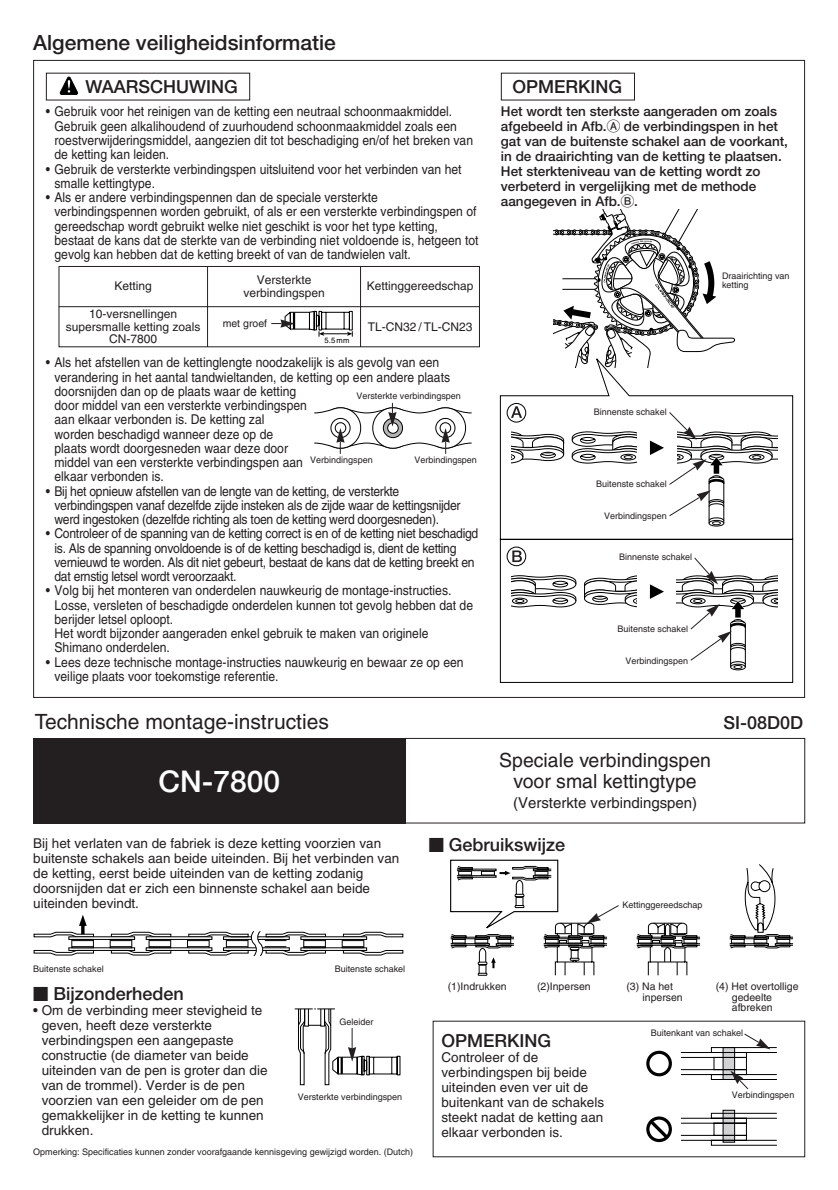
<style>
.page{position:relative;width:838px;height:1190px;background:#fff}
.page>*{position:absolute;margin:0;border:0;box-sizing:border-box;transform-origin:0 0}
.t1{font:500 30px "Helvetica Neue";color:#fff}
.t2{font:500 21px "Helvetica Neue";color:#231f20}
.t3{font:21px "Helvetica";color:#231f20}
.t4{font:19.6px/21px "Helvetica";color:#231f20;text-align:center}
.t5{font:500 18px "Helvetica Neue";color:#231f20}
.t6{font:15px "Helvetica";color:#231f20}
.t7{font:13.6px/14.2px "Helvetica";color:#231f20;scale:.9 1}
.t8{font:13.6px/15px "Helvetica";color:#231f20}
.t9{font:13.6px/14.2px "Helvetica";letter-spacing:-.02em;color:#231f20;scale:.9 1}
.t10{font:500 13.6px/15px "Helvetica Neue";color:#231f20}
.t11{font:12px/12.8px "Helvetica";color:#231f20;text-align:center}
.t12{font:10.4px/10.4px "Helvetica";color:#231f20}
.t13{font:9px/9.8px "Helvetica";color:#231f20}
.t14{font:7.6px "Helvetica";color:#000}
.s1{font-family:"Ftgfr Alpha";font-weight:400}
</style>
<div class="page">
<svg style="left:500px;top:367px;width:293px;height:316px"></svg>
<svg style="left:553px;top:210px;width:182px;height:157px"></svg>
<svg style="left:506px;top:403px;width:131px;height:163px"></svg>
<svg style="left:512px;top:575px;width:125px;height:33px"></svg>
<svg style="left:650px;top:584px;width:14px;height:15px"></svg>
<svg style="left:60px;top:77px;width:18px;height:18px"></svg>
<div style="left:405px;top:738px;width:400px;height:85px;border:1px solid #231f20"></div>
<div style="left:33px;top:738px;width:372px;height:85px;background:#231f20"></div>
<svg style="left:295px;top:1008px;width:106px;height:77px"></svg>
<svg style="left:646px;top:1050px;width:26px;height:93px"></svg>
<div style="left:723px;top:1110px;width:12px;height:32px;background:#abacad;border:1px solid #000"></div>
<svg style="left:680px;top:1113px;width:97px;height:33px"></svg>
<svg style="left:680px;top:1033px;width:97px;height:57px"></svg>
<svg style="left:650px;top:412px;width:128px;height:115px"></svg>
<svg style="left:677px;top:557px;width:100px;height:114px"></svg>
<svg style="left:314px;top:403px;width:157px;height:51px"></svg>
<svg style="left:450px;top:859px;width:343px;height:117px"></svg>
<div style="left:59px;top:266px;width:421px;height:81px;border:1px solid #231f20"></div>
<hr style="left:207px;top:266px;width:1px;height:81px;background:#231f20">
<hr style="left:360px;top:266px;width:1px;height:81px;background:#231f20">
<hr style="left:59px;top:306px;width:421px;height:1px;background:#231f20">
<svg style="left:271px;top:311px;width:82px;height:26px"></svg>
<svg style="left:33px;top:915px;width:371px;height:42px"></svg>
<h2 class="t2" style="left:33px;top:35px;width:304px">Algemene veiligheidsinformatie</h2>
<h3 class="t5" style="left:85px;top:81px;width:154px">WAARSCHUWING</h3>
<h3 class="t5" style="left:512px;top:80px;width:111px">OPMERKING</h3>
<p class="t7" style="left:54px;top:106px;width:467px;text-indent:-9px">• Gebruik voor het reinigen van de ketting een neutraal schoonmaakmiddel.<br>Gebruik geen alkalihoudend of zuurhoudend schoonmaakmiddel zoals een roestverwijderingsmiddel, aangezien dit tot beschadiging en/of het breken van de ketting kan leiden.</p>
<p class="t7" style="left:54px;top:163px;width:454px;text-indent:-9px">• Gebruik de versterkte verbindingspen uitsluitend voor het verbinden van het smalle kettingtype.</p>
<p class="t7" style="left:54px;top:191px;width:473px;text-indent:-9px">• Als er andere verbindingspennen dan de speciale versterkte verbindingspennen worden gebruikt, of als er een versterkte verbindingspen of gereedschap wordt gebruikt welke niet geschikt is voor het type ketting, bestaat de kans dat de sterkte van de verbinding niet voldoende is, hetgeen tot gevolg kan hebben dat de ketting breekt of van de tandwielen valt.</p>
<p class="t11" style="left:243px;top:274px;width:83px">Versterkte verbindingspen</p>
<p class="t11" style="left:114px;top:281px;width:39px">Ketting</p>
<p class="t11" style="left:367px;top:281px;width:108px">Kettinggereedschap</p>
<p class="t11" style="left:66px;top:308px;width:136px">10-versnellingen supersmalle ketting zoals<br>CN-7800</p>
<p class="t12" style="left:223px;top:319px;width:46px">met groef</p>
<p class="t11" style="left:368px;top:321px;width:106px">TL-CN32 / TL-CN23</p>
<p class="t14" style="left:325px;top:337px;width:26px">5.5 mm</p>
<p class="t7" style="left:54px;top:357px;width:441px;text-indent:-9px">• Als het afstellen van de kettinglengte noodzakelijk is als gevolg van een verandering in het aantal tandwieltanden, de ketting op een andere plaats doorsnijden dan op de plaats waar de ketting<br>door middel van een versterkte verbindingspen<br>aan elkaar verbonden is. De ketting zal<br>worden beschadigd wanneer deze op de<br>plaats wordt doorgesneden waar deze door<br>middel van een versterkte verbindingspen aan<br>elkaar verbonden is.</p>
<p class="t9" style="left:54px;top:485px;width:453px;text-indent:-9px">• Bij het opnieuw afstellen van de lengte van de ketting, de versterkte verbindingspen vanaf dezelfde zijde insteken als de zijde waar de kettingsnijder werd ingestoken (dezelfde richting als toen de ketting werd doorgesneden).</p>
<p class="t9" style="left:54px;top:528px;width:473px;text-indent:-9px">• Controleer of de spanning van de ketting correct is en of de ketting niet beschadigd is. Als de spanning onvoldoende is of de ketting beschadigd is, dient de ketting vernieuwd te worden. Als dit niet gebeurt, bestaat de kans dat de ketting breekt en dat ernstig letsel wordt veroorzaakt.</p>
<p class="t7" style="left:54px;top:585px;width:467px;text-indent:-9px">• Volg bij het monteren van onderdelen nauwkeurig de montage-instructies.<br>Losse, versleten of beschadigde onderdelen kunnen tot gevolg hebben dat de berijder letsel oploopt.<br>Het wordt bijzonder aangeraden enkel gebruik te maken van originele Shimano onderdelen.</p>
<p class="t7" style="left:54px;top:656px;width:456px;text-indent:-9px">• Lees deze technische montage-instructies nauwkeurig en bewaar ze op een veilige plaats voor toekomstige referentie.</p>
<p class="t13" style="left:356px;top:392px;width:106px">Versterkte verbindingspen</p>
<p class="t13" style="left:310px;top:455px;width:64px">Verbindingspen</p>
<p class="t13" style="left:414px;top:455px;width:64px">Verbindingspen</p>
<p class="t10" style="left:501px;top:105px;width:289px">Het wordt ten sterkste aangeraden om zoals afgebeeld in Afb.<span class="s1">A</span> de verbindingspen in het gat van de buitenste schakel aan de voorkant, in de draairichting van de ketting te plaatsen.<br>Het sterkteniveau van de ketting wordt zo verbeterd in vergelijking met de methode aangegeven in Afb.<span class="s1">B</span>.</p>
<p class="t13" style="left:722px;top:271px;width:69px">Draairichting van ketting</p>
<p class="t13" style="left:594px;top:408px;width:75px">Binnenste schakel</p>
<p class="t13" style="left:596px;top:480px;width:72px">Buitenste schakel</p>
<p class="t13" style="left:604px;top:512px;width:64px">Verbindingspen</p>
<p class="t13" style="left:619px;top:553px;width:75px">Binnenste schakel</p>
<p class="t13" style="left:618px;top:625px;width:72px">Buitenste schakel</p>
<p class="t13" style="left:626px;top:657px;width:64px">Verbindingspen</p>
<h2 class="t3" style="left:35px;top:714px;width:296px">Technische montage-instructies</h2>
<h3 class="t5" style="left:724px;top:716px;width:81px">SI-08D0D</h3>
<h3 class="t4" style="left:499px;top:751px;width:213px">Speciale verbindingspen voor smal kettingtype</h3>
<p class="t6" style="left:513px;top:798px;width:186px">(Versterkte verbindingspen)</p>
<h1 class="t1" style="left:158px;top:770px;width:123px">CN-7800</h1>
<p class="t8" style="left:33px;top:837px;width:368px">Bij het verlaten van de fabriek is deze ketting voorzien van buitenste schakels aan beide uiteinden. Bij het verbinden van de ketting, eerst beide uiteinden van de ketting zodanig doorsnijden dat er zich een binnenste schakel aan beide uiteinden bevindt.</p>
<p class="t13" style="left:33px;top:965px;width:72px">Buitenste schakel</p>
<p class="t13" style="left:335px;top:965px;width:72px">Buitenste schakel</p>
<h3 class="t5" style="left:54px;top:987px;width:132px">Bijzonderheden</h3>
<p class="t8" style="left:42px;top:1004px;width:227px;text-indent:-9px">• Om de verbinding meer stevigheid te geven, heeft deze versterkte verbindingspen een aangepaste constructie (de diameter van beide uiteinden van de pen is groter dan die van de trommel). Verder is de pen voorzien van een geleider om de pen gemakkelijker in de ketting te kunnen drukken.</p>
<p class="t13" style="left:339px;top:1018px;width:36px">Geleider</p>
<p class="t13" style="left:298px;top:1093px;width:106px">Versterkte verbindingspen</p>
<p class="t13" style="left:33px;top:1148px;width:382px">Opmerking: Specificaties kunnen zonder voorafgaande kennisgeving gewijzigd worden. (Dutch)</p>
<h3 class="t5" style="left:449px;top:838px;width:118px">Gebruikswijze</h3>
<p class="t13" style="left:623px;top:901px;width:82px">Kettinggereedschap</p>
<p class="t12" style="left:448px;top:982px;width:60px">(1)Indrukken</p>
<p class="t12" style="left:537px;top:982px;width:55px">(2)Inpersen</p>
<p class="t12" style="left:643px;top:982px;width:42px;text-indent:-16px">(3) Na het inpersen</p>
<p class="t12" style="left:732px;top:982px;width:68px;text-indent:-16px">(4) Het overtollige gedeelte afbreken</p>
<h3 class="t5" style="left:441px;top:1034px;width:111px">OPMERKING</h3>
<p class="t8" style="left:441px;top:1051px;width:164px">Controleer of de verbindingspen bij beide uiteinden even ver uit de buitenkant van de schakels steekt nadat de ketting aan elkaar verbonden is.</p>
<p class="t13" style="left:651px;top:1029px;width:94px">Buitenkant van schakel</p>
<p class="t13" style="left:732px;top:1090px;width:64px">Verbindingspen</p>
</div>
